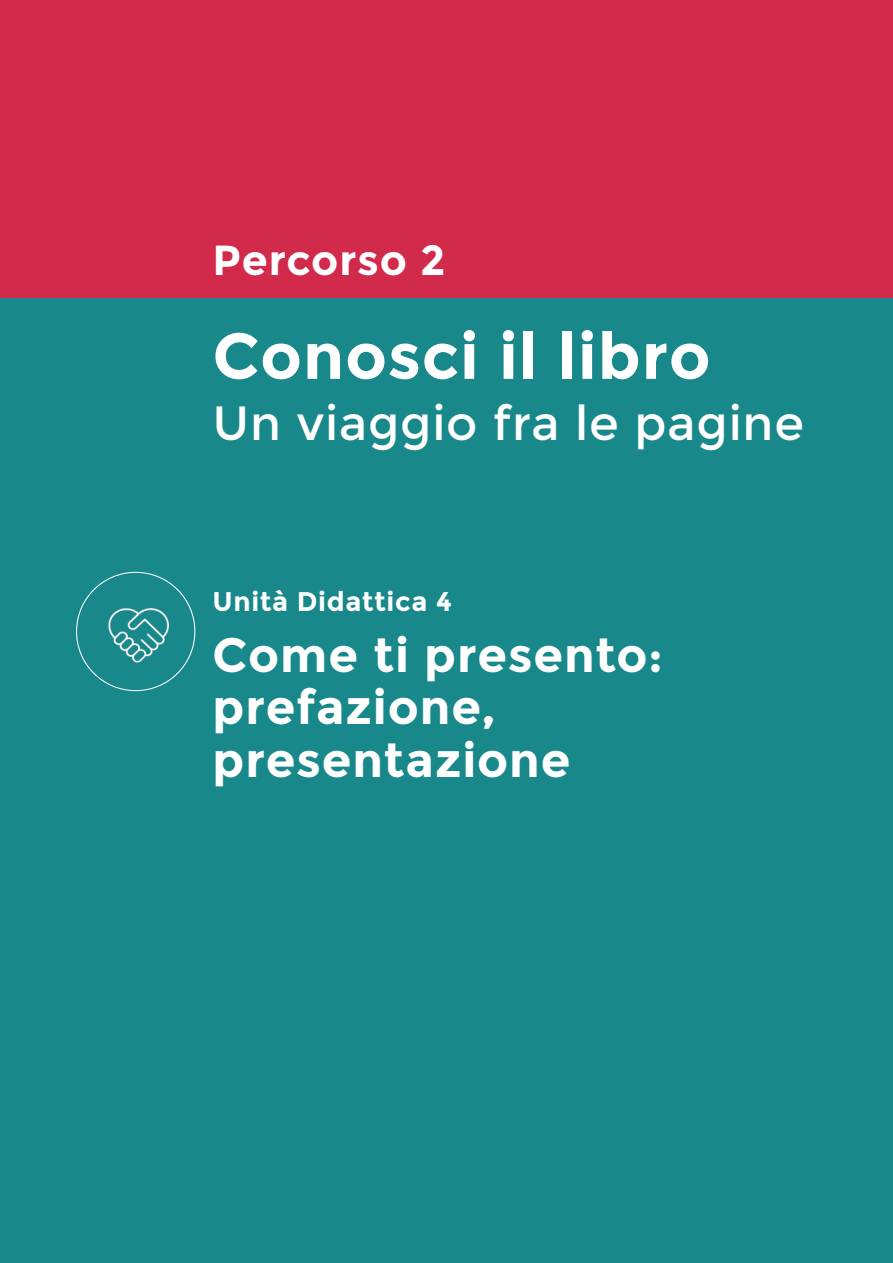
<style>
.page{position:relative;width:893px;height:1263px;background:#fff}
.page>*{position:absolute;margin:0;border:0;box-sizing:border-box;transform-origin:0 0}
.t1{font:700 64.5px "Montserrat";letter-spacing:.015em;color:#fff}
.t2{font:700 48px/52.5px "Montserrat";letter-spacing:.02em;color:#fff}
.t3{font:48px "Montserrat";letter-spacing:.015em;color:#fff}
.t4{font:700 42px "Montserrat";letter-spacing:.015em;color:#fff}
.t5{font:700 27px "Montserrat";letter-spacing:.025em;color:#fff}
</style>
<div class="page">
<div style="left:0;top:298px;width:893px;height:965px;background:#18888a"></div>
<div style="left:0;top:0;width:893px;height:298px;background:#d22a4b"></div>
<img style="left:108px;top:608px;width:61px;height:55px">
<p class="t4" style="left:213px;top:235px;width:234px">Percorso 2</p>
<h1 class="t1" style="left:213px;top:318px;width:500px">Conosci il libro</h1>
<p class="t3" style="left:213px;top:395px;width:593px">Un viaggio fra le pagine</p>
<p class="t5" style="left:213px;top:585px;width:241px">Unità Didattica 4</p>
<p class="t2" style="left:213px;top:629px;width:452px">Come ti presento: prefazione, presentazione</p>
</div>
